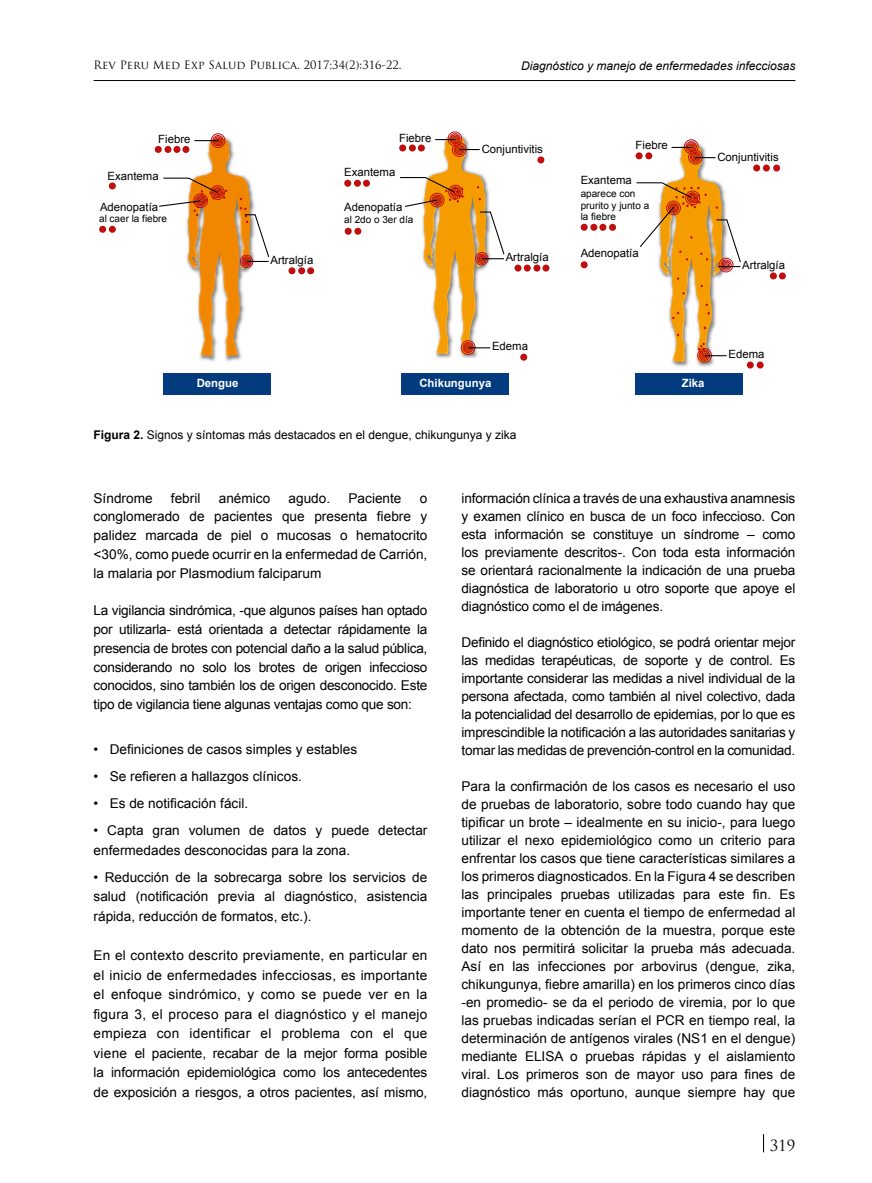
<style>
.page{position:relative;width:872px;height:1183px;background:#fff}
.page>*{position:absolute;margin:0;border:0;box-sizing:border-box;transform-origin:0 0}
.t1{font:15px "Trajan Pro";color:#000}
.t2{font:13.5px/18px "Arial";color:#000;text-align:justify}
.t3{font:12px "Arial";color:#000}
.t4{font:italic 12px "Arial";color:#000}
.t5{font:11.4px "Arial";color:#000}
.t6{font:700 11.4px "Arial";color:#fff}
.t7{font:11.25px "Trajan Pro";letter-spacing:.005em;color:#000}
.t8{font:9.9px/11.4px "Arial";color:#000}
.s1{font-weight:700}
</style>
<div class="page">
<hr style="left:94px;top:80px;width:701px;height:1px;background:#000">
<svg style="left:763px;top:1134px;width:1px;height:17px"></svg>
<div style="left:163px;top:373px;width:107px;height:22px;background:#023b7e"></div>
<div style="left:401px;top:373px;width:107px;height:22px;background:#023b7e"></div>
<div style="left:635px;top:373px;width:107px;height:22px;background:#023b7e"></div>
<img style="left:199px;top:134px;width:43px;height:228px">
<div style="left:155px;top:146px;width:7px;height:7px;background:#c00d0e;border-radius:50%"></div>
<div style="left:99px;top:226px;width:7px;height:7px;background:#c00d0e;border-radius:50%"></div>
<div style="left:109px;top:226px;width:7px;height:7px;background:#c00d0e;border-radius:50%"></div>
<div style="left:109px;top:182px;width:7px;height:7px;background:#c00d0e;border-radius:50%"></div>
<div style="left:288px;top:267px;width:7px;height:7px;background:#c00d0e;border-radius:50%"></div>
<div style="left:298px;top:267px;width:7px;height:7px;background:#c00d0e;border-radius:50%"></div>
<div style="left:307px;top:267px;width:7px;height:7px;background:#c00d0e;border-radius:50%"></div>
<div style="left:211px;top:133px;width:14px;height:15px;border:1px solid #c00d0e;border-radius:50%"></div>
<div style="left:213px;top:135px;width:10px;height:11px;border:1px solid #c00d0e;border-radius:50%"></div>
<div style="left:214px;top:136px;width:8px;height:9px;border:1px solid #c00d0e;border-radius:50%"></div>
<svg style="left:158px;top:138px;width:112px;height:218px"></svg>
<img style="left:435px;top:133px;width:43px;height:225px">
<div style="left:448px;top:132px;width:14px;height:14px;border:1px solid #c00d0e;border-radius:50%"></div>
<div style="left:449px;top:133px;width:11px;height:11px;border:1px solid #c00d0e;border-radius:50%"></div>
<div style="left:451px;top:135px;width:8px;height:8px;border:1px solid #c00d0e;border-radius:50%"></div>
<div style="left:537px;top:156px;width:7px;height:7px;background:#c00d0e;border-radius:50%"></div>
<div style="left:344px;top:180px;width:7px;height:7px;background:#c00d0e;border-radius:50%"></div>
<div style="left:354px;top:180px;width:7px;height:7px;background:#c00d0e;border-radius:50%"></div>
<div style="left:363px;top:180px;width:7px;height:7px;background:#c00d0e;border-radius:50%"></div>
<div style="left:345px;top:228px;width:7px;height:7px;background:#c00d0e;border-radius:50%"></div>
<div style="left:354px;top:228px;width:7px;height:7px;background:#c00d0e;border-radius:50%"></div>
<div style="left:524px;top:264px;width:7px;height:7px;background:#c00d0e;border-radius:50%"></div>
<div style="left:514px;top:264px;width:7px;height:7px;background:#c00d0e;border-radius:50%"></div>
<div style="left:533px;top:264px;width:7px;height:7px;background:#c00d0e;border-radius:50%"></div>
<div style="left:542px;top:264px;width:7px;height:7px;background:#c00d0e;border-radius:50%"></div>
<div style="left:520px;top:353px;width:7px;height:7px;background:#c00d0e;border-radius:50%"></div>
<svg style="left:399px;top:136px;width:106px;height:218px"></svg>
<div style="left:580px;top:224px;width:7px;height:7px;background:#c00d0e;border-radius:50%"></div>
<div style="left:580px;top:261px;width:7px;height:7px;background:#c00d0e;border-radius:50%"></div>
<img style="left:672px;top:140px;width:42px;height:227px">
<div style="left:684px;top:139px;width:14px;height:15px;border:1px solid #c00d0e;border-radius:50%"></div>
<div style="left:686px;top:141px;width:10px;height:11px;border:1px solid #c00d0e;border-radius:50%"></div>
<div style="left:687px;top:142px;width:8px;height:9px;border:1px solid #c00d0e;border-radius:50%"></div>
<div style="left:590px;top:224px;width:7px;height:7px;background:#c00d0e;border-radius:50%"></div>
<div style="left:599px;top:224px;width:7px;height:7px;background:#c00d0e;border-radius:50%"></div>
<div style="left:609px;top:224px;width:7px;height:7px;background:#c00d0e;border-radius:50%"></div>
<div style="left:770px;top:272px;width:7px;height:7px;background:#c00d0e;border-radius:50%"></div>
<div style="left:779px;top:272px;width:7px;height:7px;background:#c00d0e;border-radius:50%"></div>
<svg style="left:756px;top:361px;width:7px;height:7px"></svg>
<div style="left:747px;top:361px;width:7px;height:7px;background:#c00d0e;border-radius:50%"></div>
<div style="left:773px;top:164px;width:7px;height:7px;background:#c00d0e;border-radius:50%"></div>
<div style="left:763px;top:164px;width:7px;height:7px;background:#c00d0e;border-radius:50%"></div>
<div style="left:753px;top:164px;width:7px;height:7px;background:#c00d0e;border-radius:50%"></div>
<svg style="left:635px;top:144px;width:106px;height:218px"></svg>
<p class="t7" style="left:94px;top:58px;width:310px">Rev Peru Med Exp Salud Publica. 2017;34(2):316-22.</p>
<p class="t5" style="left:158px;top:131px;width:34px">Fiebre</p>
<p class="t5" style="left:399px;top:130px;width:34px">Fiebre</p>
<p class="t5" style="left:344px;top:165px;width:53px">Exantema</p>
<p class="t5" style="left:344px;top:200px;width:60px">Adenopatía</p>
<p class="t5" style="left:107px;top:168px;width:53px">Exantema</p>
<p class="t5" style="left:100px;top:200px;width:60px">Adenopatía</p>
<p class="t8" style="left:99px;top:213px;width:69px">al caer la fiebre</p>
<p class="t8" style="left:344px;top:214px;width:71px">al 2do o 3er día</p>
<p class="t5" style="left:270px;top:252px;width:44px">Artralgía</p>
<p class="t4" style="left:521px;top:58px;width:276px">Diagnóstico y manejo de enfermedades infecciosas</p>
<p class="t5" style="left:482px;top:141px;width:63px">Conjuntivitis</p>
<p class="t5" style="left:506px;top:249px;width:44px">Artralgía</p>
<p class="t5" style="left:492px;top:338px;width:37px">Edema</p>
<p class="t5" style="left:635px;top:138px;width:34px">Fiebre</p>
<p class="t5" style="left:580px;top:172px;width:53px">Exantema</p>
<p class="t8" style="left:580px;top:188px;width:70px">aparece con prurito y junto a la fiebre</p>
<p class="t5" style="left:580px;top:245px;width:60px">Adenopatía</p>
<p class="t5" style="left:717px;top:150px;width:63px">Conjuntivitis</p>
<p class="t5" style="left:742px;top:257px;width:44px">Artralgía</p>
<p class="t5" style="left:728px;top:346px;width:37px">Edema</p>
<p class="t6" style="left:197px;top:375px;width:43px">Dengue</p>
<p class="t6" style="left:419px;top:375px;width:73px">Chikungunya</p>
<p class="t6" style="left:681px;top:375px;width:24px">Zika</p>
<p class="t3" style="left:94px;top:426px;width:424px"><span class="s1">Figura 2.</span> Signos y síntomas más destacados en el dengue, chikungunya y zika</p>
<p class="t2" style="left:94px;top:489px;width:61px">Síndrome</p>
<p class="t2" style="left:171px;top:489px;width:31px">febril</p>
<p class="t2" style="left:219px;top:489px;width:53px">anémico</p>
<p class="t2" style="left:288px;top:489px;width:43px">agudo.</p>
<p class="t2" style="left:348px;top:489px;width:54px">Paciente</p>
<p class="t2" style="left:94px;top:488px;width:335px;line-height:18.8px;text-indent:326px">o conglomerado de pacientes que presenta fiebre y palidez marcada de piel o mucosas o hematocrito &lt;30%, como puede ocurrir en la enfermedad de Carrión, la malaria por Plasmodium falciparum</p>
<p class="t2" style="left:94px;top:601px;width:335px;line-height:18.8px">La vigilancia sindrómica, -que algunos países han optado por utilizarla- está orientada a detectar rápidamente la presencia de brotes con potencial daño a la salud pública, considerando no solo los brotes de origen infeccioso conocidos, sino también los de origen desconocido. Este tipo de vigilancia tiene algunas ventajas como que son:</p>
<p class="t2" style="left:94px;top:740px;width:265px">• Definiciones de casos simples y estables</p>
<p class="t2" style="left:94px;top:767px;width:210px">• Se refieren a hallazgos clínicos.</p>
<p class="t2" style="left:94px;top:794px;width:156px">• Es de notificación fácil.</p>
<p class="t2" style="left:94px;top:820px;width:335px;line-height:19.5px">• Capta gran volumen de datos y puede detectar enfermedades desconocidas para la zona.</p>
<p class="t2" style="left:94px;top:867px;width:335px;line-height:19.5px">• Reducción de la sobrecarga sobre los servicios de salud (notificación previa al diagnóstico, asistencia rápida, reducción de formatos, etc.).</p>
<p class="t2" style="left:94px;top:945px;width:335px;line-height:19.5px">En el contexto descrito previamente, en particular en el inicio de enfermedades infecciosas, es importante el enfoque sindrómico, y como se puede ver en la figura 3, el proceso para el diagnóstico y el manejo empieza con identificar el problema con el que viene el paciente, recabar de la mejor forma posible la información epidemiológica como los antecedentes de exposición a riesgos, a otros pacientes, así mismo,</p>
<p class="t2" style="left:461px;top:489px;width:335px">información clínica a través de una exhaustiva anamnesis y examen clínico en busca de un foco infeccioso. Con esta información se constituye un síndrome – como los previamente descritos-. Con toda esta información se orientará racionalmente la indicación de una prueba diagnóstica de laboratorio u otro soporte que apoye el diagnóstico como el de imágenes.</p>
<p class="t2" style="left:461px;top:633px;width:335px">Definido el diagnóstico etiológico, se podrá orientar mejor las medidas terapéuticas, de soporte y de control. Es importante considerar las medidas a nivel individual de la persona afectada, como también al nivel colectivo, dada la potencialidad del desarrollo de epidemias, por lo que es imprescindible la notificación a las autoridades sanitarias y tomar las medidas de prevención-control en la comunidad.</p>
<p class="t2" style="left:461px;top:776px;width:335px">Para la confirmación de los casos es necesario el uso de pruebas de laboratorio, sobre todo cuando hay que tipificar un brote – idealmente en su inicio-, para luego utilizar el nexo epidemiológico como un criterio para enfrentar los casos que tiene características similares a los primeros diagnosticados. En la Figura 4 se describen las principales pruebas utilizadas para este fin. Es importante tener en cuenta el tiempo de enfermedad al momento de la obtención de la muestra, porque este dato nos permitirá solicitar la prueba más adecuada.<br>Así en las infecciones por arbovirus (dengue, zika, chikungunya, fiebre amarilla) en los primeros cinco días -en promedio- se da el periodo de viremia, por lo que las pruebas indicadas serían el PCR en tiempo real, la determinación de antígenos virales (NS1 en el dengue) mediante ELISA o pruebas rápidas y el aislamiento viral. Los primeros son de mayor uso para fines de diagnóstico más oportuno, aunque siempre hay que</p>
<p class="t1" style="left:769px;top:1135px;width:27px">319</p>
</div>
